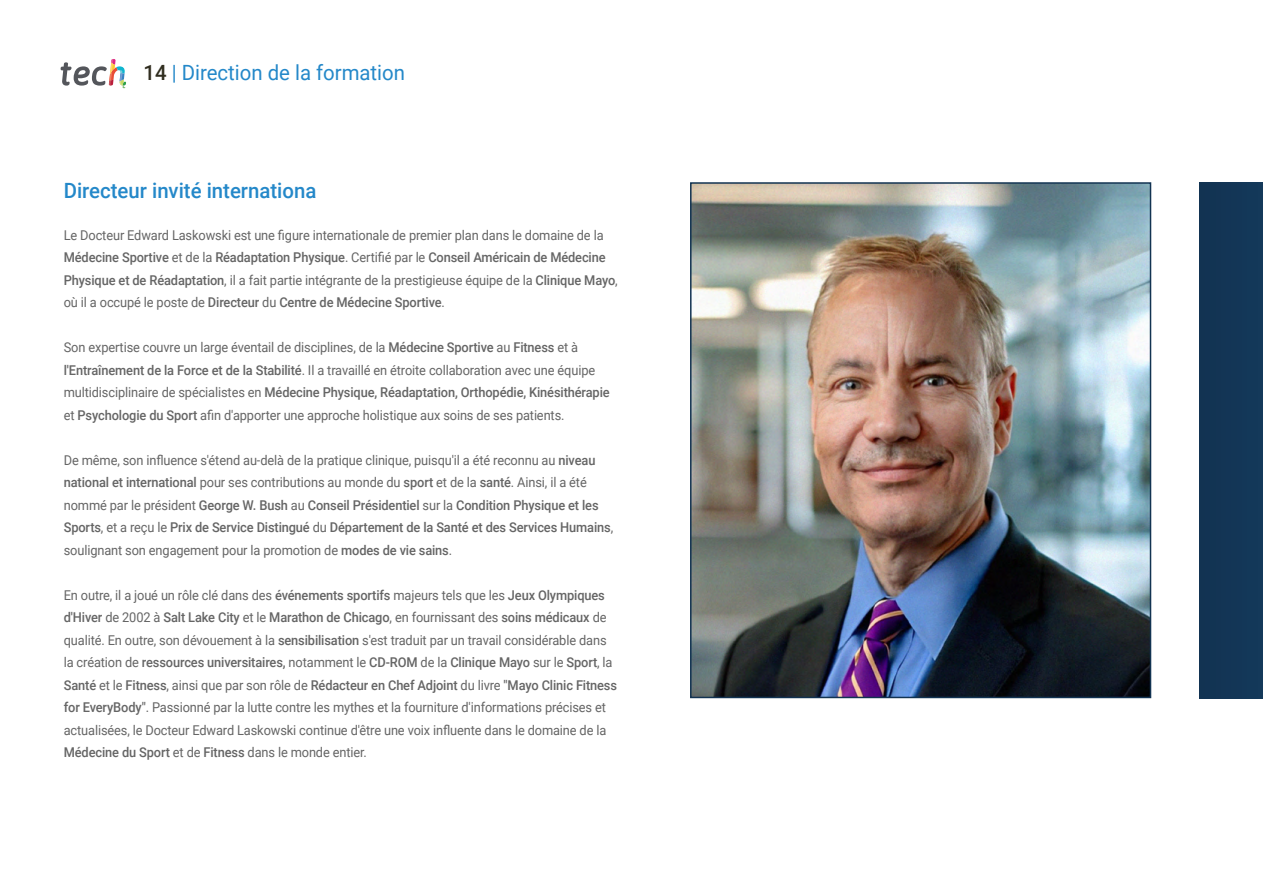
<style>
.page{position:relative;width:1263px;height:893px;background:#fff}
.page>*{position:absolute;margin:0;border:0;box-sizing:border-box;transform-origin:0 0}
.t1{font:500 21px "Roboto";color:#2488c9}
.t2{font:21px "Roboto";color:#2488c9}
.t3{font:13.5px/22.5px "Roboto";letter-spacing:-.01em;color:#656565;scale:.95 1}
.s1{font-weight:500;color:#312e20}
.s2{font-weight:500}
</style>
<div class="page">
<svg style="left:61px;top:59px;width:65px;height:29px"></svg>
<div style="left:1199px;top:182px;width:64px;height:516px;background:#133556"></div>
<img style="left:693px;top:185px;width:455px;height:510px">
<div style="left:690px;top:182px;width:461px;height:516px;border:2px solid #123352"></div>
<h1 class="t2" style="left:144px;top:57px;width:263px"><span class="s1">14</span> | Direction de la formation</h1>
<h1 class="t1" style="left:64px;top:176px;width:254px">Directeur invité internationa</h1>
<p class="t3" style="left:64px;top:223px;width:585px">Le Docteur Edward Laskowski est une figure internationale de premier plan dans le domaine de la <span class="s2">Médecine Sportive</span> et de la <span class="s2">Réadaptation Physique</span>. Certifié par le <span class="s2">Conseil Américain de Médecine Physique et de Réadaptation</span>, il a fait partie intégrante de la prestigieuse équipe de la <span class="s2">Clinique Mayo</span>, où il a occupé le poste de <span class="s2">Directeur</span> du <span class="s2">Centre de Médecine Sportive</span>.</p>
<p class="t3" style="left:64px;top:336px;width:576px">Son expertise couvre un large éventail de disciplines, de la <span class="s2">Médecine Sportive</span> au <span class="s2">Fitness</span> et à <span class="s2">l'Entraînement de la Force et de la Stabilité</span>. Il a travaillé en étroite collaboration avec une équipe multidisciplinaire de spécialistes en <span class="s2">Médecine Physique, Réadaptation, Orthopédie, Kinésithérapie </span>et <span class="s2">Psychologie du Sport</span> afin d'apporter une approche holistique aux soins de ses patients.</p>
<p class="t3" style="left:64px;top:448px;width:580px">De même, son influence s'étend au-delà de la pratique clinique, puisqu'il a été reconnu au <span class="s2">niveau national et international</span> pour ses contributions au monde du <span class="s2">sport</span> et de la <span class="s2">santé</span>. Ainsi, il a été nommé par le président <span class="s2">George W. Bush</span> au <span class="s2">Conseil Présidentiel</span> sur la <span class="s2">Condition Physique et les Sports</span>, et a reçu le <span class="s2">Prix de Service Distingué</span> du <span class="s2">Département de la Santé et des Services Humains</span>, soulignant son engagement pour la promotion de <span class="s2">modes de vie sains</span>.</p>
<p class="t3" style="left:64px;top:583px;width:584px">En outre, il a joué un rôle clé dans des <span class="s2">événements sportifs</span> majeurs tels que les <span class="s2">Jeux Olympiques d'Hiver</span> de 2002 à <span class="s2">Salt Lake City</span> et le <span class="s2">Marathon de Chicago</span>, en fournissant des <span class="s2">soins médicaux</span> de qualité. En outre, son dévouement à la <span class="s2">sensibilisation</span> s'est traduit par un travail considérable dans la création de <span class="s2">ressources universitaires,</span> notamment le <span class="s2">CD-ROM</span> de la <span class="s2">Clinique Mayo</span> sur le <span class="s2">Sport</span>, la <span class="s2">Santé</span> et le <span class="s2">Fitness</span>, ainsi que par son rôle de <span class="s2">Rédacteur en Chef Adjoint</span> du livre <span class="s2">"Mayo Clinic Fitness for EveryBody"</span>. Passionné par la lutte contre les mythes et la fourniture d'informations précises et actualisées, le Docteur Edward Laskowski continue d'être une voix influente dans le domaine de la <span class="s2">Médecine du Sport</span> et de <span class="s2">Fitness</span> dans le monde entier.</p>
</div>
